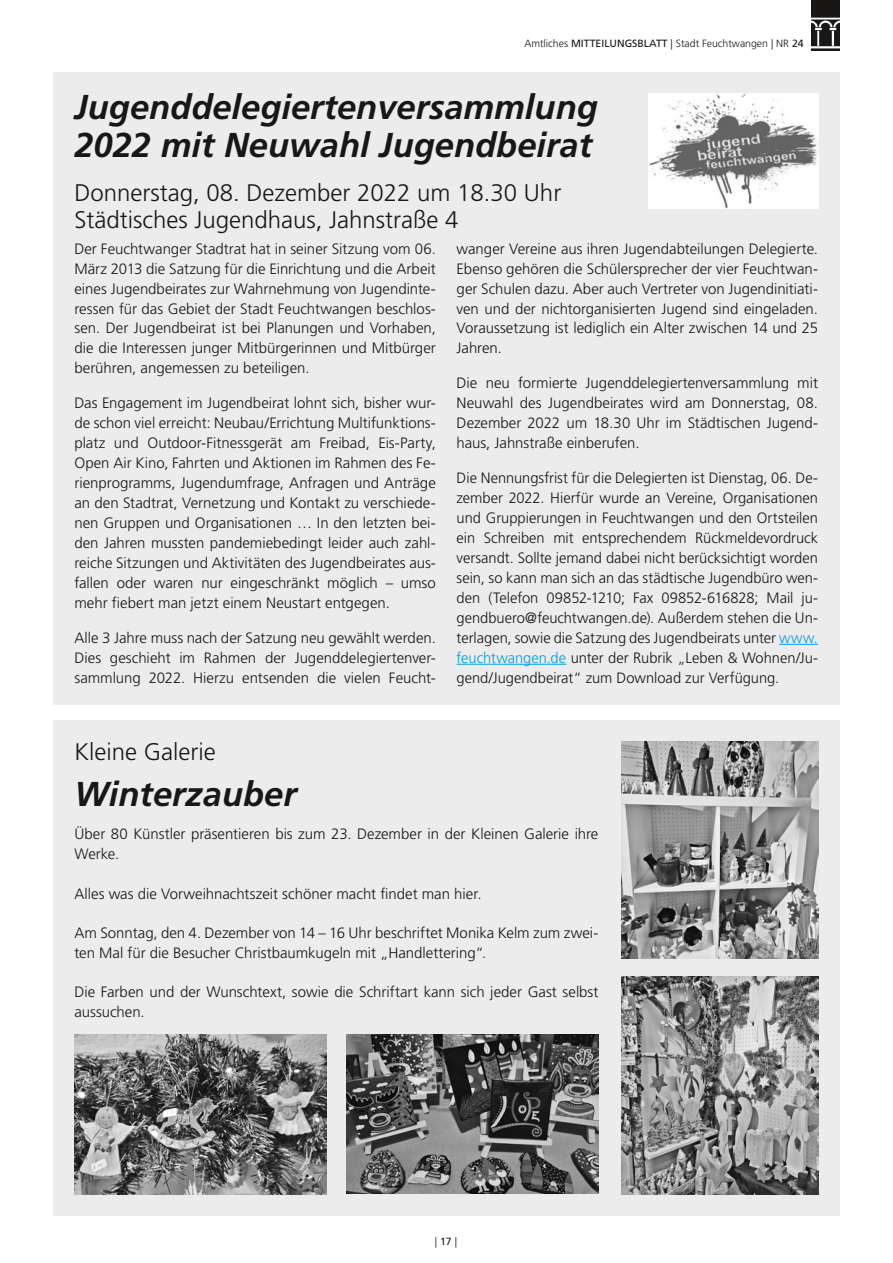
<style>
.page{position:relative;width:893px;height:1263px;background:#fff}
.page>*{position:absolute;margin:0;border:0;box-sizing:border-box;transform-origin:0 0}
.t1{font:italic 700 34.5px/37.5px "Frutiger";color:#181716}
.t2{font:300 24px/27px "Frutiger";color:#181716}
.t3{font:300 15px/20px "Frutiger";color:#181716;text-align:justify}
.t4{font:300 10.5px "Frutiger";color:#181716}
.s1{font-weight:400}
.s2{color:#009ee3}
</style>
<div class="page">
<img style="left:812px;top:0;width:28px;height:51px">
<div style="left:53px;top:72px;width:787px;height:633px;background:#ececec"></div>
<hr style="left:779px;top:644px;width:39px;height:1px;background:#009ee3">
<hr style="left:457px;top:664px;width:109px;height:1px;background:#009ee3">
<img style="left:648px;top:94px;width:171px;height:114px">
<div style="left:53px;top:721px;width:787px;height:495px;background:#ececec"></div>
<img style="left:74px;top:1035px;width:252px;height:159px">
<img style="left:621px;top:742px;width:198px;height:217px">
<img style="left:621px;top:977px;width:197px;height:218px">
<img style="left:347px;top:1035px;width:251px;height:158px">
<p class="t4" style="left:524px;top:37px;width:281px">Amtliches <span class="s1">MITTEILUNGSBLATT</span> | Stadt Feuchtwangen | NR <span class="s1">24</span></p>
<h1 class="t1" style="left:74px;top:89px;width:525px">Jugenddelegiertenversammlung<br>2022 mit Neuwahl Jugendbeirat</h1>
<h2 class="t2" style="left:74px;top:179px;width:488px">Donnerstag, 08. Dezember 2022 um 18.30 Uhr<br>Städtisches Jugendhaus, Jahnstraße 4</h2>
<p class="t3" style="left:74px;top:239px;width:363px">Der Feuchtwanger Stadtrat hat in seiner Sitzung vom 06.<br>März 2013 die Satzung für die Einrichtung und die Arbeit eines Jugendbeirates zur Wahrnehmung von Jugendinte&shy;ressen für das Gebiet der Stadt Feuchtwangen beschlos&shy;sen. Der Jugendbeirat ist bei Planungen und Vorhaben, die die Interessen junger Mitbürgerinnen und Mitbürger berühren, angemessen zu beteiligen.</p>
<p class="t3" style="left:74px;top:393px;width:363px">Das Engagement im Jugendbeirat lohnt sich, bisher wur&shy;de schon viel erreicht: Neubau/Errichtung Multifunktions&shy;platz und Outdoor-Fitnessgerät am Freibad, Eis-Party, Open Air Kino, Fahrten und Aktionen im Rahmen des Fe&shy;rienprogramms, Jugendumfrage, Anfragen und Anträge an den Stadtrat, Vernetzung und Kontakt zu verschiede&shy;nen Gruppen und Organisationen … In den letzten bei&shy;den Jahren mussten pandemiebedingt leider auch zahl&shy;reiche Sitzungen und Aktivitäten des Jugendbeirates aus&shy;fallen oder waren nur eingeschränkt möglich – umso mehr fiebert man jetzt einem Neustart entgegen.</p>
<p class="t3" style="left:74px;top:628px;width:363px">Alle 3 Jahre muss nach der Satzung neu gewählt werden.<br>Dies geschieht im Rahmen der Jugenddelegiertenver&shy;sammlung 2022. Hierzu entsenden die vielen Feucht-</p>
<p class="t3" style="left:457px;top:239px;width:363px">wanger Vereine aus ihren Jugendabteilungen Delegierte.<br>Ebenso gehören die Schülersprecher der vier Feuchtwan&shy;ger Schulen dazu. Aber auch Vertreter von Jugendinitiati&shy;ven und der nichtorganisierten Jugend sind eingeladen.<br>Voraussetzung ist lediglich ein Alter zwischen 14 und 25<br>Jahren.</p>
<p class="t3" style="left:457px;top:373px;width:363px">Die neu formierte Jugenddelegiertenversammlung mit Neuwahl des Jugendbeirates wird am Donnerstag, 08.<br>Dezember 2022 um 18.30 Uhr im Städtischen Jugend&shy;haus, Jahnstraße einberufen.</p>
<p class="t3" style="left:457px;top:468px;width:363px">Die Nennungsfrist für die Delegierten ist Dienstag, 06. De&shy;zember 2022. Hierfür wurde an Vereine, Organisationen und Gruppierungen in Feuchtwangen und den Ortsteilen ein Schreiben mit entsprechendem Rückmeldevordruck versandt. Sollte jemand dabei nicht berücksichtigt worden sein, so kann man sich an das städtische Jugendbüro wen&shy;den (Telefon 09852-1210; Fax 09852-616828; Mail ju&shy;gendbuero@feuchtwangen.de). Außerdem stehen die Un&shy;terlagen, sowie die Satzung des Jugendbeirats unter <span class="s2">www. feuchtwangen.de</span> unter der Rubrik „Leben &amp; Wohnen/Ju&shy;gend/Jugendbeirat“ zum Download zur Verfügung.</p>
<h2 class="t2" style="left:74px;top:738px;width:143px">Kleine Galerie</h2>
<h1 class="t1" style="left:74px;top:775px;width:224px">Winterzauber</h1>
<p class="t3" style="left:74px;top:824px;width:526px">Über 80 Künstler präsentieren bis zum 23. Dezember in der Kleinen Galerie ihre<br>Werke.</p>
<p class="t3" style="left:74px;top:884px;width:409px">Alles was die Vorweihnachtszeit schöner macht findet man hier.</p>
<p class="t3" style="left:74px;top:923px;width:526px">Am Sonntag, den 4. Dezember von 14 – 16 Uhr beschriftet Monika Kelm zum zwei&shy;ten Mal für die Besucher Christbaumkugeln mit „Handlettering“.</p>
<p class="t3" style="left:74px;top:982px;width:526px">Die Farben und der Wunschtext, sowie die Schriftart kann sich jeder Gast selbst aussuchen.</p>
<p class="t4" style="left:435px;top:1236px;width:24px">| <span class="s1">17</span> |</p>
</div>
